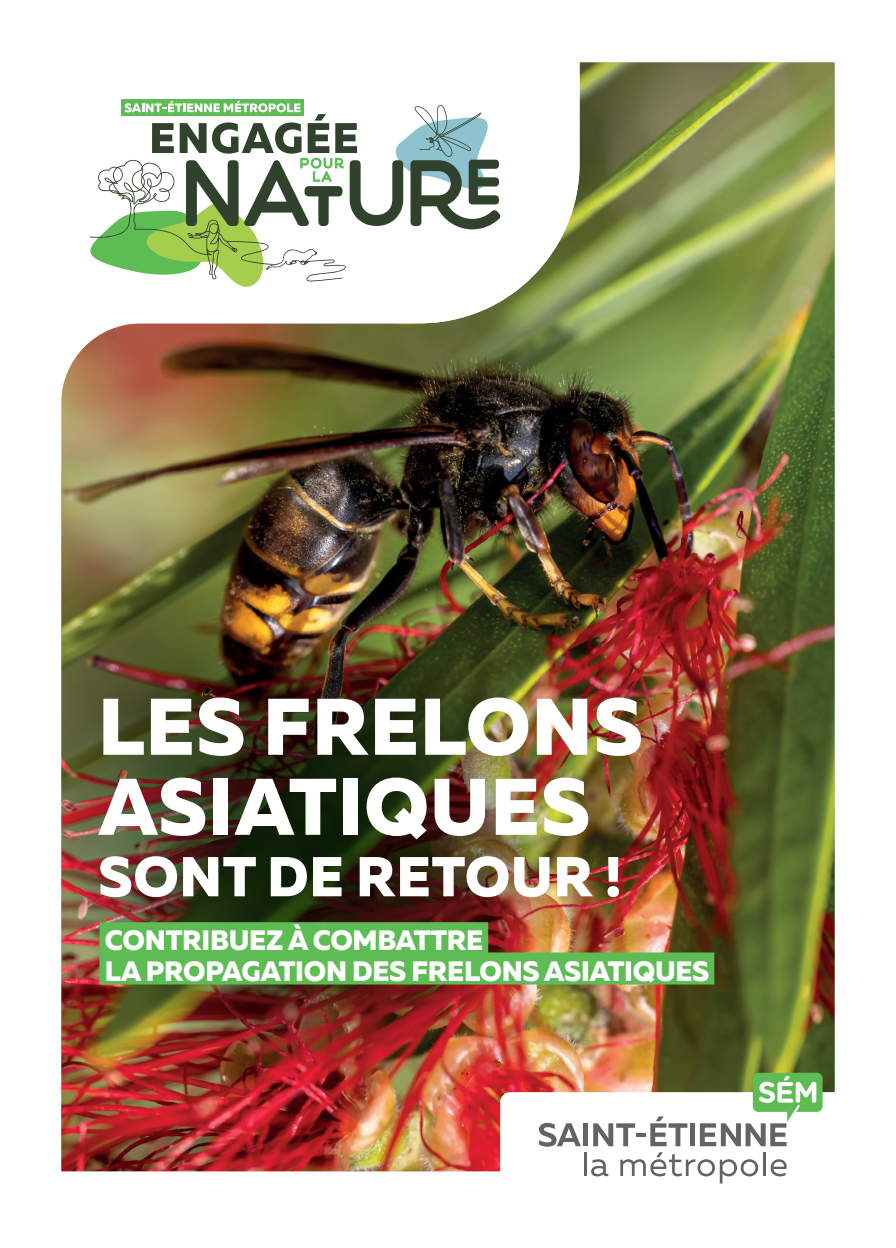
<style>
.page{position:relative;width:896px;height:1248px;background:#fff}
.page>*{position:absolute;margin:0;border:0;box-sizing:border-box;transform-origin:0 0}
.t1{font:800 80px/80px "Muller";letter-spacing:.01em;color:#fff}
.t2{font:800 56px "Muller";letter-spacing:.01em;color:#fff}
.t3{font:800 28px/30.2px "Muller";letter-spacing:-.01em;color:#fff}
</style>
<div class="page">
<img style="left:61px;top:62px;width:773px;height:1109px">
<img style="left:61px;top:62px;width:518px;height:410px">
<img style="left:61px;top:626px;width:500px;height:445px;border-radius:50%">
<svg style="left:500px;top:1091px;width:335px;height:93px"></svg>
<hr style="left:584px;top:1152px;width:2px;height:23px;background:#636366">
<svg style="left:591px;top:1159px;width:17px;height:17px"></svg>
<svg style="left:620px;top:1152px;width:138px;height:31px"></svg>
<hr style="left:763px;top:1152px;width:3px;height:23px;background:#636366">
<svg style="left:770px;top:1159px;width:17px;height:17px"></svg>
<svg style="left:539px;top:1122px;width:42px;height:24px"></svg>
<div style="left:583px;top:1123px;width:5px;height:23px;background:#636366"></div>
<svg style="left:593px;top:1116px;width:94px;height:30px"></svg>
<div style="left:690px;top:1123px;width:5px;height:23px;background:#636366"></div>
<svg style="left:700px;top:1072px;width:122px;height:74px"></svg>
<div style="left:121px;top:99px;width:182px;height:17px;background:#5ebc55"></div>
<svg style="left:84px;top:101px;width:416px;height:186px"></svg>
<div style="left:99px;top:922px;width:389px;height:32px;background:#5ebc55"></div>
<div style="left:99px;top:952px;width:615px;height:32px;background:#5ebc55"></div>
<p class="t1" style="left:98px;top:687px;width:546px">LES FRELONS<br>ASIATIQUES</p>
<p class="t2" style="left:98px;top:841px;width:525px">SONT DE RETOUR !</p>
<p class="t3" style="left:105px;top:925px;width:606px">CONTRIBUEZ À COMBATTRE<br>LA PROPAGATION DES FRELONS ASIATIQUES</p>
</div>
